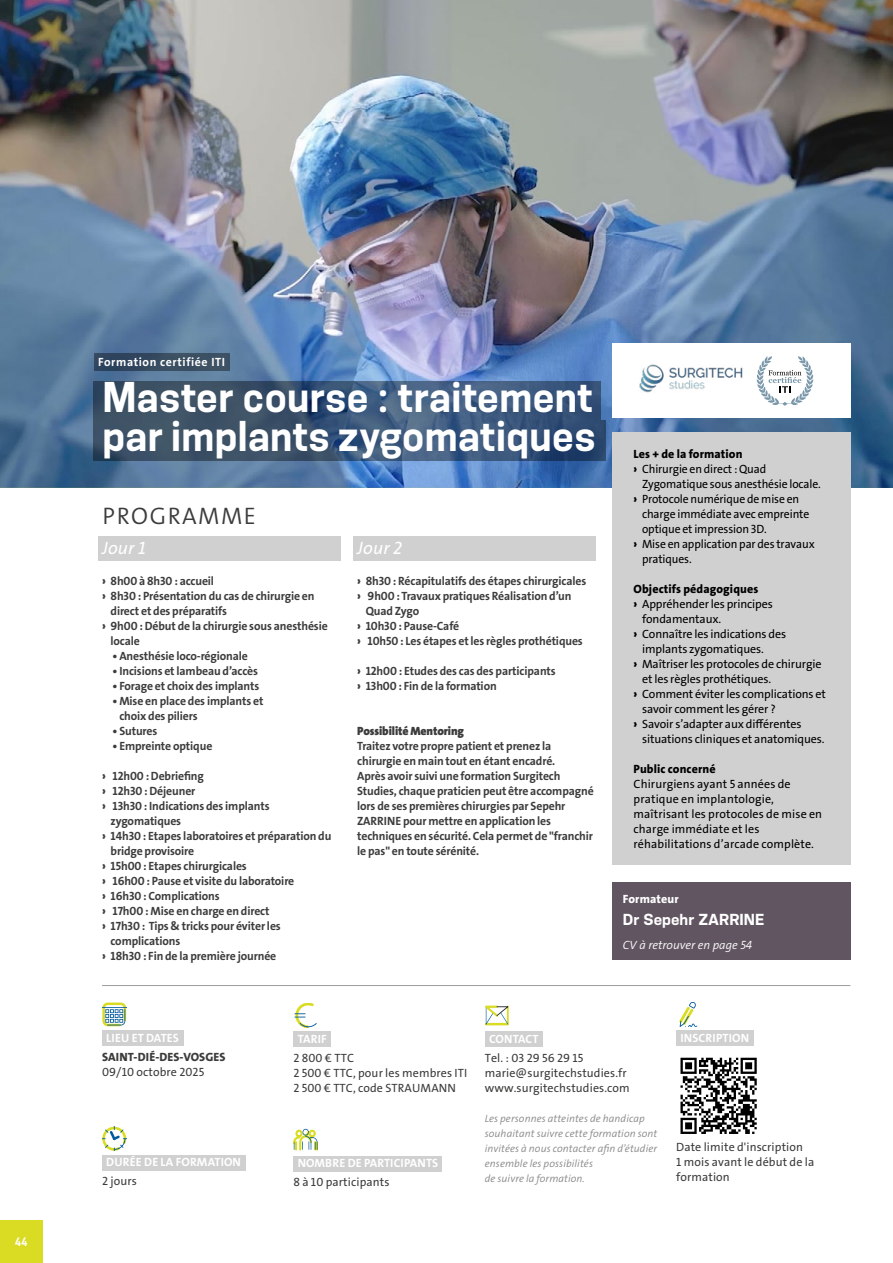
<style>
.page{position:relative;width:893px;height:1263px;background:#fff}
.page>*{position:absolute;margin:0;border:0;box-sizing:border-box;transform-origin:0 0}
.t1{font:700 40.5px/39px "Konsens";letter-spacing:.01em;color:#fff;scale:.95 1}
.t2{font:300 24px "The Sans";letter-spacing:.065em;color:#3c3c3b}
.t3{font:italic 18px "The Sans";letter-spacing:.01em;color:#fff}
.t4{font:700 15px "Konsens";color:#fff}
.t5{font:700 12px/15px "The Sans";letter-spacing:-.01em;color:#3c3c3b}
.t6{font:12px "The Sans";letter-spacing:-.01em;color:#000}
.t7{font:12px/15px "The Sans";letter-spacing:.01em;color:#3c3c3b}
.t8{font:12px/15px "The Sans";letter-spacing:.01em;color:#000}
.t9{font:700 12px "The Sans";letter-spacing:.01em;color:#fff}
.t10{font:800 12px "The Sans";letter-spacing:.01em;color:#000}
.t11{font:700 12px "The Sans";letter-spacing:.05em;color:#fff}
.t12{font:900 12px "The Sans";letter-spacing:-.01em;color:#3c3c3b}
.t13{font:italic 300 12px "The Sans";color:#fff}
.t14{font:800 12px "The Sans";letter-spacing:.01em;color:#3c3c3b}
.t15{font:800 12px "The Sans";letter-spacing:.01em;color:#fff}
.t16{font:600 12px "URWDIN";color:#fff}
.t17{font:italic 300 10.5px/15px "The Sans";letter-spacing:.01em;color:#878787}
.s1{font-weight:900}
</style>
<div class="page">
<img style="left:0;top:0;width:893px;height:488px">
<svg style="left:94px;top:381px;width:507px;height:39px;background:#3b5573"></svg>
<svg style="left:94px;top:420px;width:512px;height:40px;background:#395371"></svg>
<div style="left:94px;top:353px;width:135px;height:17px;background:#384d61"></div>
<div style="left:98px;top:536px;width:242px;height:25px;background:#d0d0d0"></div>
<div style="left:353px;top:536px;width:242px;height:25px;background:#d0d0d0"></div>
<div style="left:612px;top:432px;width:238px;height:432px;background:#d0d0d0"></div>
<div style="left:612px;top:882px;width:238px;height:77px;background:#615561"></div>
<div style="left:102px;top:1031px;width:81px;height:15px;background:#d0d0d0"></div>
<div style="left:102px;top:1155px;width:143px;height:15px;background:#d0d0d0"></div>
<svg style="left:102px;top:1002px;width:24px;height:24px"></svg>
<svg style="left:102px;top:1126px;width:24px;height:25px"></svg>
<div style="left:293px;top:1031px;width:38px;height:16px;background:#d0d0d0"></div>
<div style="left:293px;top:1156px;width:149px;height:15px;background:#d0d0d0"></div>
<svg style="left:294px;top:1003px;width:23px;height:24px"></svg>
<svg style="left:293px;top:1129px;width:25px;height:21px"></svg>
<div style="left:485px;top:1031px;width:58px;height:16px;background:#d0d0d0"></div>
<svg style="left:485px;top:1005px;width:24px;height:20px"></svg>
<div style="left:676px;top:1031px;width:77px;height:15px;background:#d0d0d0"></div>
<svg style="left:679px;top:1002px;width:18px;height:25px"></svg>
<svg style="left:680px;top:1058px;width:77px;height:76px"></svg>
<hr style="left:102px;top:985px;width:748px;height:1px;background:#9d9d9c">
<div style="left:612px;top:344px;width:238px;height:74px;background:#fff"></div>
<svg style="left:757px;top:356px;width:56px;height:50px"></svg>
<img style="left:639px;top:364px;width:104px;height:29px">
<div style="left:0;top:1220px;width:43px;height:43px;background:#dadb23"></div>
<p class="t16" style="left:15px;top:1233px;width:14px">44</p>
<p class="t11" style="left:98px;top:354px;width:128px">Formation certifiée ITI</p>
<h1 class="t1" style="left:102px;top:376px;width:521px">Master course : traitement par implants zygomatiques</h1>
<h2 class="t2" style="left:103px;top:500px;width:155px">PROGRAMME</h2>
<h3 class="t3" style="left:102px;top:536px;width:45px">Jour 1</h3>
<p class="t5" style="left:102px;top:574px;width:114px"><span class="s1">›</span> 8h00 à 8h30 : accueil</p>
<p class="t5" style="left:102px;top:589px;width:214px"><span class="s1">›</span> 8h30 : Présentation du cas de chirurgie en</p>
<p class="t5" style="left:111px;top:604px;width:118px">direct et des préparatifs</p>
<p class="t5" style="left:102px;top:619px;width:227px"><span class="s1">›</span> 9h00 : Début de la chirurgie sous anesthésie</p>
<p class="t5" style="left:111px;top:634px;width:31px">locale</p>
<p class="t5" style="left:113px;top:649px;width:137px">• Anesthésie loco-régionale</p>
<p class="t5" style="left:113px;top:664px;width:147px">• Incisions et lambeau d’accès</p>
<p class="t5" style="left:113px;top:679px;width:148px">• Forage et choix des implants</p>
<p class="t5" style="left:119px;top:694px;width:146px;text-indent:-7px">• Mise en place des implants et choix des piliers</p>
<p class="t5" style="left:113px;top:724px;width:46px">• Sutures</p>
<p class="t5" style="left:113px;top:739px;width:101px">• Empreinte optique</p>
<p class="t5" style="left:102px;top:769px;width:103px"><span class="s1">›</span> 12h00 : Debriefing</p>
<p class="t5" style="left:102px;top:784px;width:95px"><span class="s1">›</span> 12h30 : Déjeuner</p>
<p class="t5" style="left:102px;top:799px;width:169px"><span class="s1">›</span> 13h30 : Indications des implants</p>
<p class="t5" style="left:111px;top:814px;width:72px">zygomatiques</p>
<p class="t5" style="left:102px;top:829px;width:231px"><span class="s1">›</span> 14h30 : Etapes laboratoires et préparation du</p>
<p class="t5" style="left:111px;top:844px;width:85px">bridge provisoire</p>
<p class="t5" style="left:102px;top:859px;width:146px"><span class="s1">›</span> 15h00 : Etapes chirurgicales</p>
<p class="t5" style="left:102px;top:874px;width:194px"><span class="s1">›</span> 16h00 : Pause et visite du laboratoire</p>
<p class="t5" style="left:102px;top:889px;width:119px"><span class="s1">›</span> 16h30 : Complications</p>
<p class="t5" style="left:102px;top:904px;width:169px"><span class="s1">›</span> 17h00 : Mise en charge en direct</p>
<p class="t5" style="left:102px;top:919px;width:180px"><span class="s1">›</span> 17h30 : Tips &amp; tricks pour éviter les</p>
<p class="t5" style="left:111px;top:934px;width:71px">complications</p>
<p class="t5" style="left:102px;top:949px;width:176px"><span class="s1">›</span> 18h30 : Fin de la première journée</p>
<h3 class="t3" style="left:357px;top:536px;width:46px">Jour 2</h3>
<p class="t5" style="left:357px;top:574px;width:231px"><span class="s1">›</span> 8h30 : Récapitulatifs des étapes chirurgicales</p>
<p class="t5" style="left:357px;top:589px;width:216px"><span class="s1">›</span> 9h00 : Travaux pratiques Réalisation d’un</p>
<p class="t5" style="left:366px;top:604px;width:55px">Quad Zygo</p>
<p class="t5" style="left:357px;top:619px;width:103px"><span class="s1">›</span> 10h30 : Pause-Café</p>
<p class="t5" style="left:357px;top:634px;width:227px"><span class="s1">›</span> 10h50 : Les étapes et les règles prothétiques</p>
<p class="t5" style="left:357px;top:664px;width:200px"><span class="s1">›</span> 12h00 : Etudes des cas des participants <span class="s1">›</span> 13h00 : Fin de la formation</p>
<p class="t12" style="left:357px;top:724px;width:108px">Possibilité Mentoring</p>
<p class="t5" style="left:357px;top:739px;width:238px">Traitez votre propre patient et prenez la chirurgie en main tout en étant encadré.<br>Après avoir suivi une formation Surgitech Studies, chaque praticien peut être accompagné lors de ses premières chirurgies par Sepehr ZARRINE pour mettre en application les techniques en sécurité. Cela permet de "franchir le pas" en toute sérénité.</p>
<p class="t10" style="left:634px;top:446px;width:111px">Les + de la formation</p>
<p class="t6" style="left:634px;top:461px;width:134px"><span class="s1">›</span> Chirurgie en direct : Quad</p>
<p class="t6" style="left:642px;top:476px;width:180px">Zygomatique sous anesthésie locale.</p>
<p class="t6" style="left:634px;top:491px;width:167px"><span class="s1">›</span> Protocole numérique de mise en</p>
<p class="t6" style="left:642px;top:506px;width:169px">charge immédiate avec empreinte</p>
<p class="t6" style="left:642px;top:521px;width:126px">optique et impression 3D.</p>
<p class="t6" style="left:634px;top:536px;width:183px"><span class="s1">›</span> Mise en application par des travaux</p>
<p class="t6" style="left:642px;top:551px;width:51px">pratiques.</p>
<p class="t10" style="left:634px;top:581px;width:126px">Objectifs pédagogiques</p>
<p class="t6" style="left:634px;top:596px;width:141px"><span class="s1">›</span> Appréhender les principes</p>
<p class="t6" style="left:642px;top:611px;width:81px">fondamentaux.</p>
<p class="t6" style="left:634px;top:626px;width:154px"><span class="s1">›</span> Connaître les indications des</p>
<p class="t6" style="left:642px;top:641px;width:123px">implants zygomatiques.</p>
<p class="t6" style="left:634px;top:656px;width:189px"><span class="s1">›</span> Maîtriser les protocoles de chirurgie</p>
<p class="t6" style="left:642px;top:671px;width:131px">et les règles prothétiques.</p>
<p class="t6" style="left:634px;top:686px;width:194px"><span class="s1">›</span> Comment éviter les complications et</p>
<p class="t6" style="left:642px;top:701px;width:135px">savoir comment les gérer ?</p>
<p class="t6" style="left:634px;top:716px;width:169px"><span class="s1">›</span> Savoir s’adapter aux différentes</p>
<p class="t6" style="left:642px;top:731px;width:184px">situations cliniques et anatomiques.</p>
<p class="t10" style="left:634px;top:761px;width:84px">Public concerné</p>
<p class="t8" style="left:634px;top:776px;width:190px">Chirurgiens ayant 5 années de pratique en implantologie, maîtrisant les protocoles de mise en charge immédiate et les réhabilitations d’arcade complète.</p>
<p class="t15" style="left:623px;top:891px;width:57px">Formateur</p>
<p class="t4" style="left:623px;top:910px;width:143px">Dr Sepehr ZARRINE</p>
<p class="t13" style="left:623px;top:937px;width:131px">CV à retrouver en page 54</p>
<p class="t9" style="left:106px;top:1030px;width:74px">LIEU ET DATES</p>
<p class="t14" style="left:102px;top:1049px;width:125px">SAINT-DIÉ-DES-VOSGES</p>
<p class="t7" style="left:102px;top:1064px;width:104px">09/10 octobre 2025</p>
<p class="t9" style="left:106px;top:1154px;width:136px">DURÉE DE LA FORMATION</p>
<p class="t7" style="left:102px;top:1174px;width:36px">2 jours</p>
<p class="t9" style="left:298px;top:1031px;width:31px">TARIF</p>
<p class="t7" style="left:293px;top:1050px;width:175px">2 800 € TTC<br>2 500 € TTC, pour les membres ITI<br>2 500 € TTC, code STRAUMANN</p>
<p class="t9" style="left:298px;top:1155px;width:142px">NOMBRE DE PARTICIPANTS</p>
<p class="t7" style="left:293px;top:1175px;width:98px">8 à 10 participants</p>
<p class="t9" style="left:489px;top:1031px;width:51px">CONTACT</p>
<p class="t7" style="left:485px;top:1050px;width:147px">Tel. : 03 29 56 29 15 marie@surgitechstudies.fr www.surgitechstudies.com</p>
<p class="t17" style="left:485px;top:1111px;width:174px">Les personnes atteintes de handicap souhaitant suivre cette formation sont invitées à nous contacter afin d’étudier ensemble les possibilités<br>de suivre la formation.</p>
<p class="t9" style="left:680px;top:1030px;width:70px">INSCRIPTION</p>
<p class="t7" style="left:676px;top:1139px;width:140px">Date limite d'inscription<br>1 mois avant le début de la formation</p>
</div>
